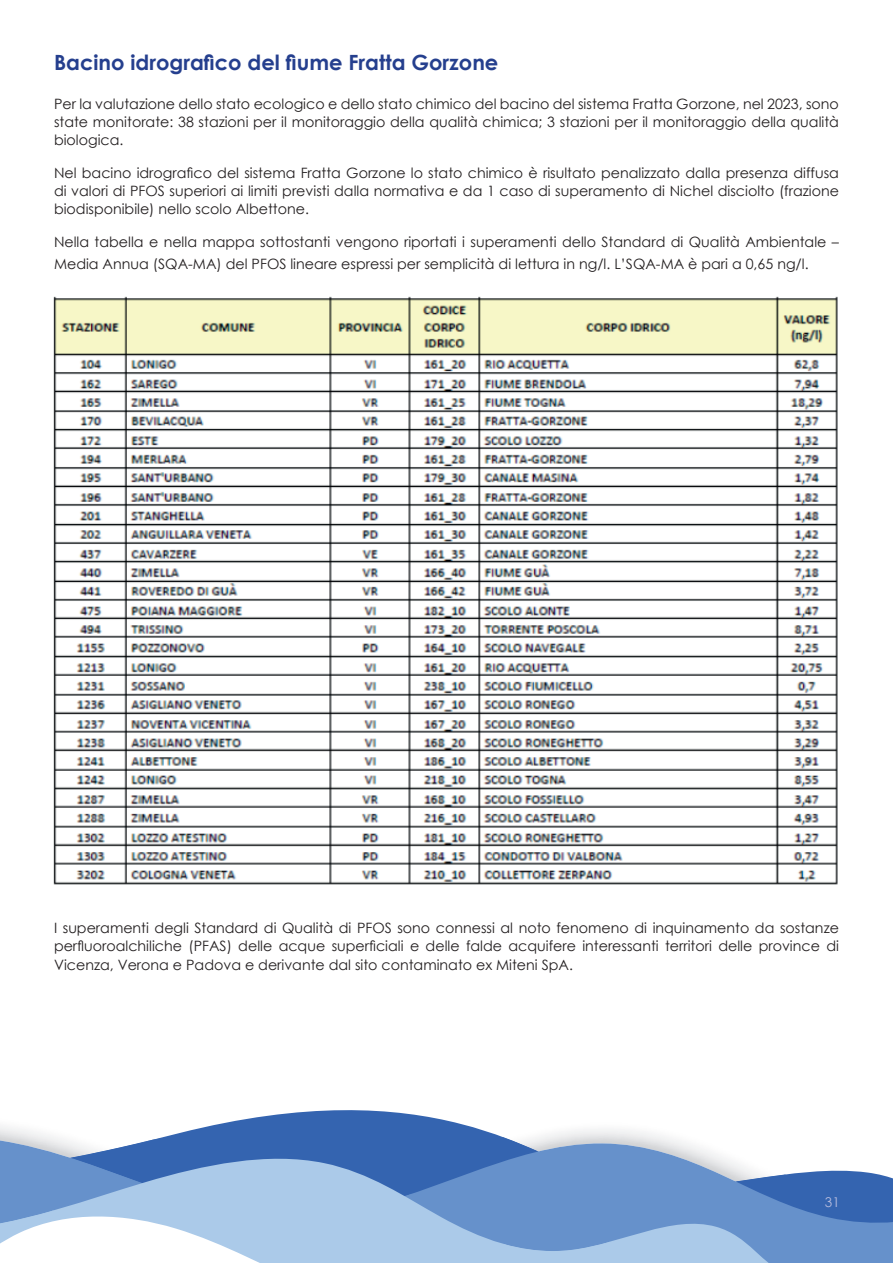
<style>
.page{position:relative;width:893px;height:1263px;background:#fff}
.page>*{position:absolute;margin:0;border:0;box-sizing:border-box;transform-origin:0 0}
.t1{font:700 21px "Century Gothic";color:#253f8e}
.t2{font:14.25px/18px "Century Gothic";color:#231f20;text-align:justify}
.t3{font:13.5px "Century Gothic";color:#b6bcde}
</style>
<div class="page">
<svg style="left:0;top:1110px;width:893px;height:100px"></svg>
<svg style="left:0;top:1210px;width:893px;height:53px;fill:#abcae9"></svg>
<img style="left:53px;top:296px;width:785px;height:589px">
<h1 class="t1" style="left:54px;top:46px;width:446px">Bacino idrografico del fiume Fratta Gorzone</h1>
<p class="t2" style="left:54px;top:95px;width:786px">Per la valutazione dello stato ecologico e dello stato chimico del bacino del sistema Fratta Gorzone, nel 2023, sono state monitorate: 38 stazioni per il monitoraggio della qualità chimica; 3 stazioni per il monitoraggio della qualità biologica.</p>
<p class="t2" style="left:54px;top:164px;width:786px">Nel bacino idrografico del sistema Fratta Gorzone lo stato chimico è risultato penalizzato dalla presenza diffusa di valori di PFOS superiori ai limiti previsti dalla normativa e da 1 caso di superamento di Nichel disciolto (frazione biodisponibile) nello scolo Albettone.</p>
<p class="t2" style="left:54px;top:231px;width:786px;line-height:21.6px">Nella tabella e nella mappa sottostanti vengono riportati i superamenti dello Standard di Qualità Ambientale –<br>Media Annua (SQA-MA) del PFOS lineare espressi per semplicità di lettura in ng/l. L’SQA-MA è pari a 0,65 ng/l.</p>
<p class="t2" style="left:54px;top:919px;width:786px">I superamenti degli Standard di Qualità di PFOS sono connessi al noto fenomeno di inquinamento da sostanze perfluoroalchiliche (PFAS) delle acque superficiali e delle falde acquifere interessanti territori delle province di</p>
<p class="t2" style="left:54px;top:956px;width:520px">Vicenza, Verona e Padova e derivante dal sito contaminato ex Miteni SpA.</p>
<p class="t3" style="left:825px;top:1192px;width:16px">31</p>
</div>
